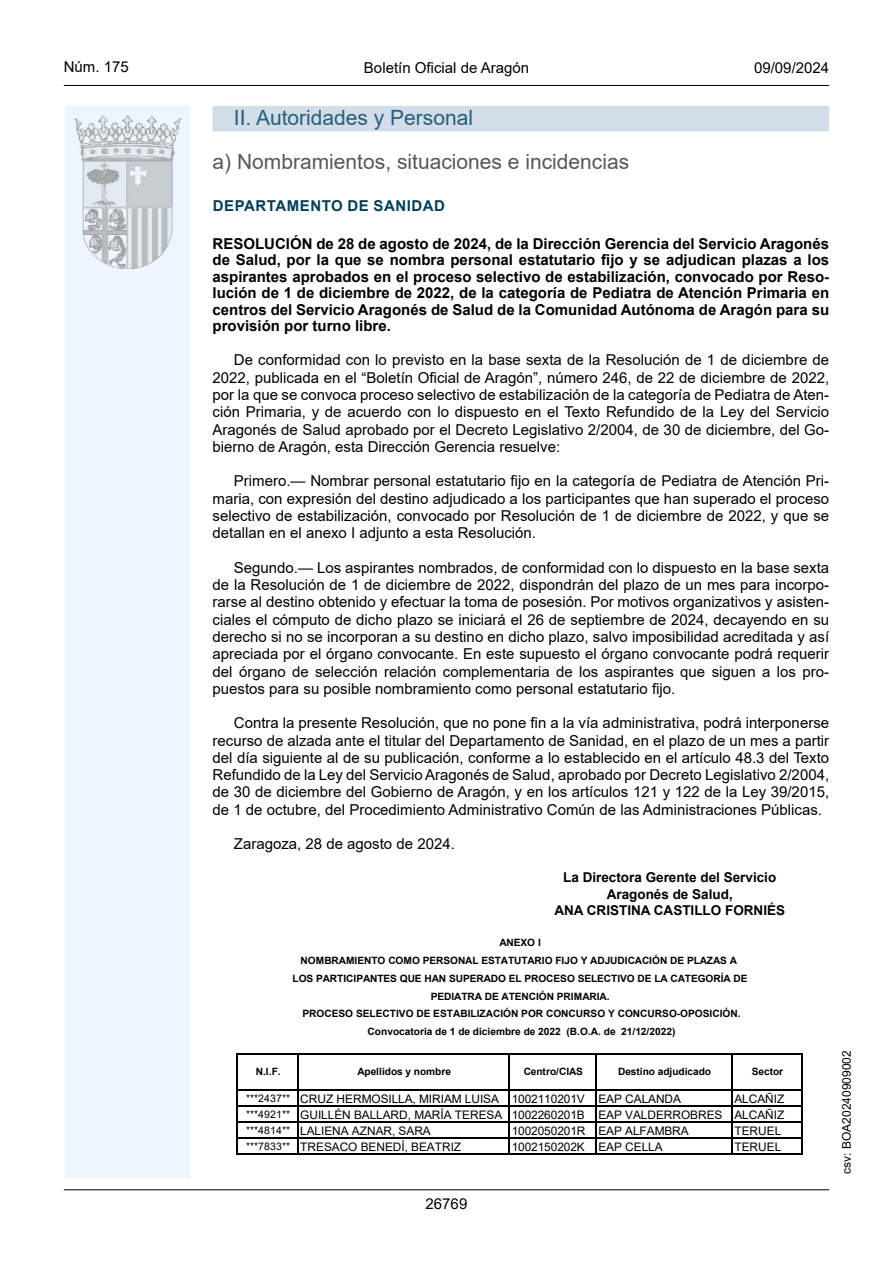
<style>
.page{position:relative;width:893px;height:1263px;background:#fff}
.page>*{position:absolute;margin:0;border:0;box-sizing:border-box;transform-origin:0 0}
.Sub_Seccion{font:21px "Arial";color:#585857}
.Titulo_sec{font:21px "Arial";color:#2a5e7a}
.inicio_de_parrafo{font:15px/17.2px "Arial";color:#000;text-align:justify}
.Titulo_text{font:15px/16.5px "Arial Bold MT2";color:#000;text-align:justify}
.estilo_head-c{font:15px "Arial";color:#000}
.emisor_text{font:15px "Arial Bold MT2";letter-spacing:.035em;color:#003f58}
.estilo_head-d{font:15px "Arial MT2";color:#000}
.estilo_head-i{font:15px "Arial MT2";color:#000}
.numero_pagina{font:15px "Arial MT2";color:#000}
.firma_der{font:13.5px "Arial Bold MT2";color:#000}
.estilo_head-i-2{font:12px "Arial MT2";color:#000}
.t1{font:11.7px/16px "Rykchq Arial";letter-spacing:-.005em;color:#000;text-align:justify}
.t2{font:700 10.05px/17.7px "Qsgyrj Arial";letter-spacing:-.005em;color:#000;text-align:center}
.s1{font-family:"Arial";font-weight:700}
.s2{font-family:"Arial"}
.s3{font-size:10.5px}
</style>
<div class="page">
<div style="left:65px;top:106px;width:125px;height:1072px;background:#edf6fe"></div>
<img style="left:75px;top:115px;width:106px;height:153px">
<hr style="left:64px;top:85px;width:765px;height:1px;background:#000">
<hr style="left:64px;top:1189px;width:765px;height:1px;background:#000">
<div style="left:213px;top:106px;width:616px;height:25px;background:#d1dde8"></div>
<hr style="left:237px;top:1053px;width:1px;height:102px;background:#000">
<hr style="left:297px;top:1054px;width:1px;height:101px;background:#000">
<hr style="left:509px;top:1054px;width:1px;height:101px;background:#000">
<hr style="left:595px;top:1054px;width:1px;height:101px;background:#000">
<hr style="left:731px;top:1054px;width:1px;height:101px;background:#000">
<hr style="left:801px;top:1054px;width:1px;height:101px;background:#000">
<hr style="left:238px;top:1053px;width:564px;height:1px;background:#000">
<hr style="left:238px;top:1089px;width:564px;height:1px;background:#000">
<hr style="left:238px;top:1105px;width:564px;height:1px;background:#000">
<hr style="left:238px;top:1121px;width:564px;height:1px;background:#000">
<hr style="left:238px;top:1137px;width:564px;height:1px;background:#000">
<hr style="left:238px;top:1153px;width:564px;height:2px;background:#000">
<p class="estilo_head-i" style="left:64px;top:57px;width:67px">Núm. 175</p>
<p class="estilo_head-c" style="left:364px;top:57px;width:167px">Boletín Oficial de Aragón</p>
<p class="estilo_head-d" style="left:754px;top:57px;width:77px">09/09/2024</p>
<h3 class="Titulo_sec" style="left:234px;top:103px;width:241px">II. Autoridades y Personal</h3>
<h4 class="Sub_Seccion" style="left:213px;top:147px;width:418px">a) Nombramientos, situaciones e incidencias</h4>
<h5 class="emisor_text" style="left:213px;top:195px;width:234px">DEPARTAMENTO DE SANIDAD</h5>
<p class="Titulo_text" style="left:213px;top:236px;width:618px">RESOLUCIÓN de 28 de agosto de 2024, de la Dirección Gerencia del Servicio Aragonés <span class="s1">de Salud, por la que se nombra personal estatutario fijo y se adjudican plazas a los aspirantes aprobados en el proceso selectivo de estabilización, convocado por Reso&shy;</span>lución de 1 de diciembre de 2022, de la categoría de Pediatra de Atención Primaria en centros del Servicio Aragonés de Salud de la Comunidad Autónoma de Aragón para su provisión por turno libre.</p>
<p class="inicio_de_parrafo" style="left:213px;top:351px;width:618px;text-indent:21px">De conformidad con lo previsto en la base sexta de la Resolución de 1 de diciembre de 2022, publicada en el “Boletín Oficial de Aragón”, número 246, de 22 de diciembre de 2022, por la que se convoca proceso selectivo de estabilización de la categoría de Pediatra de Aten&shy;ción Primaria, y de acuerdo con lo dispuesto en el Texto Refundido de la Ley del Servicio Aragonés de Salud aprobado por el Decreto Legislativo 2/2004, de 30 de diciembre, del Go&shy;bierno de Aragón, esta Dirección Gerencia resuelve:</p>
<p class="inicio_de_parrafo" style="left:213px;top:472px;width:618px;text-indent:21px">Primero.— Nombrar personal estatutario fijo en la categoría de Pediatra de Atención Pri&shy;maria, con expresión del destino adjudicado a los participantes que han superado el proceso selectivo de estabilización, convocado por Resolución de 1 de diciembre de 2022, y que se detallan en el anexo I adjunto a esta Resolución.</p>
<p class="inicio_de_parrafo" style="left:213px;top:559px;width:618px;text-indent:21px">Segundo.— Los aspirantes nombrados, de conformidad con lo dispuesto en la base sexta de la Resolución de 1 de diciembre de 2022, dispondrán del plazo de un mes para incorpo&shy;rarse al destino obtenido y efectuar la toma de posesión. Por motivos organizativos y asisten&shy;ciales el cómputo de dicho plazo se iniciará el 26 de septiembre de 2024, decayendo en su derecho si no se incorporan a su destino en dicho plazo, salvo imposibilidad acreditada y así apreciada por el órgano convocante. En este supuesto el órgano convocante podrá requerir del órgano de selección relación complementaria de los aspirantes que siguen a los pro&shy;puestos para su posible nombramiento como personal estatutario fijo.</p>
<p class="inicio_de_parrafo" style="left:213px;top:714px;width:618px;text-indent:21px">Contra la presente Resolución, que no pone fin a la vía administrativa, podrá interponerse recurso de alzada ante el titular del Departamento de Sanidad, en el plazo de un mes a partir del día siguiente al de su publicación, conforme a lo establecido en el artículo 48.3 del Texto Refundido de la Ley del Servicio Aragonés de Salud, aprobado por Decreto Legislativo 2/2004, de 30 de diciembre del Gobierno de Aragón, y en los artículos 121 y 122 de la Ley 39/2015, de 1 de octubre, del Procedimiento Administrativo Común de las Administraciones Públicas.</p>
<p class="inicio_de_parrafo" style="left:234px;top:835px;width:222px">Zaragoza, 28 de agosto de 2024.</p>
<p class="firma_der" style="left:563px;top:868px;width:215px">La Directora Gerente del Servicio</p>
<p class="firma_der" style="left:607px;top:884px;width:128px">Aragonés de Salud,</p>
<p class="firma_der" style="left:554px;top:901px;width:232px">ANA CRISTINA CASTILLO FORNIÉS</p>
<p class="t2" style="left:293px;top:934px;width:456px">ANEXO I<br>NOMBRAMIENTO COMO PERSONAL ESTATUTARIO FIJO Y ADJUDICACIÓN DE PLAZAS A LOS PARTICIPANTES QUE HAN SUPERADO EL PROCESO SELECTIVO DE LA CATEGORÍA DE PEDIATRA DE ATENCIÓN PRIMARIA.<br>PROCESO SELECTIVO DE ESTABILIZACIÓN POR CONCURSO Y CONCURSO-OPOSICIÓN.<br>Convocatoria de 1 de diciembre de 2022 (B.O.A. de 21/12/<span class="s2">20</span>22)</p>
<p class="t2" style="left:256px;top:1063px;width:26px">N.I.F.</p>
<p class="t2" style="left:358px;top:1063px;width:95px">Apellidos y nombre</p>
<p class="t2" style="left:524px;top:1063px;width:61px">Centro/CIAS</p>
<p class="t2" style="left:618px;top:1063px;width:94px">Destino adjudicado</p>
<p class="t2" style="left:752px;top:1063px;width:33px">Sector</p>
<p class="t1" style="left:246px;top:1090px;width:436px"><span class="s3">***2437**</span> CRUZ HERMOSILLA, MIRIAM LUISA 1002110201V EAP CALANDA</p>
<p class="t1" style="left:246px;top:1090px;width:540px;text-indent:488px">ALCAÑIZ <span class="s3">***4921**</span> GUILLÉN BALLARD, MARÍA TERESA 1002260201B EAP VALDERROBRES ALCAÑIZ <span class="s3">***4814**</span> LALIENA AZNAR, SARA</p>
<p class="t1" style="left:512px;top:1122px;width:179px">1002050201R EAP ALFAMBRA</p>
<p class="t1" style="left:734px;top:1122px;width:48px">TERUEL</p>
<p class="t1" style="left:246px;top:1139px;width:216px"><span class="s3">***7833**</span> TRESACO BENEDÍ, BEATRIZ</p>
<p class="t1" style="left:512px;top:1139px;width:152px">1002150202K EAP CELLA</p>
<p class="t1" style="left:734px;top:1139px;width:48px">TERUEL</p>
<p class="numero_pagina" style="left:426px;top:1193px;width:43px">26769</p>
<p class="estilo_head-i-2" style="left:838px;top:1174px;width:125px;rotate:-90deg">csv: BOA20240909002</p>
</div>
